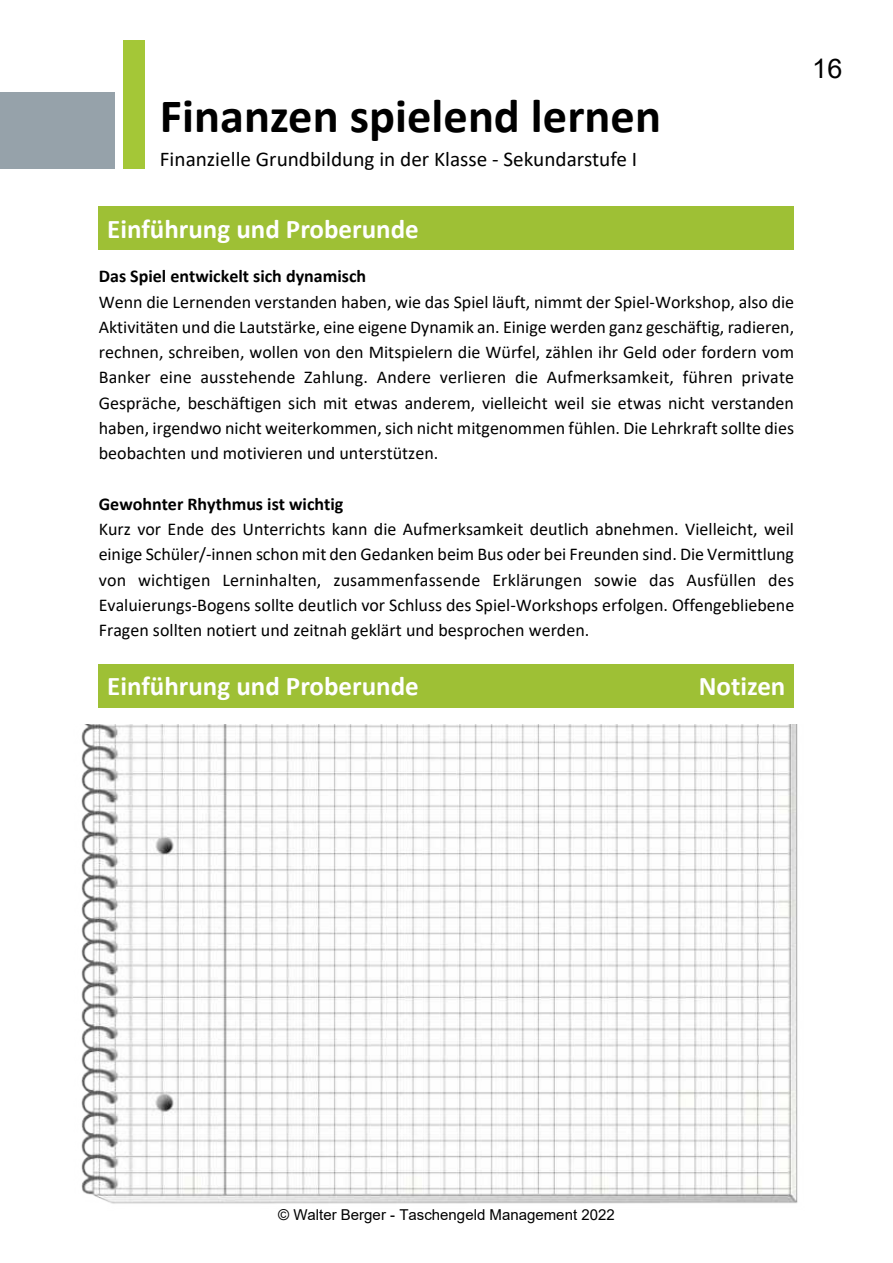
<style>
.page{position:relative;width:893px;height:1263px;background:#fff}
.page>*{position:absolute;margin:0;border:0;box-sizing:border-box;transform-origin:0 0}
.t1{font:700 48px "Calibri";color:#000}
.t2{font:700 27px "Calibri";color:#fff}
.t3{font:27px "Arial";color:#000}
.t4{font:21px "Calibri";color:#000}
.t5{font:18px/25.3px "Calibri";color:#000;text-align:justify}
.t6{font:700 18px "Calibri";color:#000}
.t7{font:15px "Arial";color:#000}
</style>
<div class="page">
<div style="left:0;top:93px;width:115px;height:76px;background:#96a2aa"></div>
<div style="left:124px;top:40px;width:21px;height:129px;background:#a4c737"></div>
<div style="left:99px;top:206px;width:695px;height:43px;background:#9ec035"></div>
<img style="left:81px;top:724px;width:717px;height:480px">
<div style="left:99px;top:664px;width:695px;height:43px;background:#9ec035"></div>
<h1 class="t1" style="left:160px;top:82px;width:503px">Finanzen spielend lernen</h1>
<p class="t4" style="left:160px;top:144px;width:479px">Finanzielle Grundbildung in der Klasse - Sekundarstufe I</p>
<h2 class="t2" style="left:107px;top:210px;width:313px">Einführung und Proberunde</h2>
<p class="t6" style="left:99px;top:264px;width:269px">Das Spiel entwickelt sich dynamisch</p>
<p class="t5" style="left:99px;top:288px;width:697px">Wenn die Lernenden verstanden haben, wie das Spiel läuft, nimmt der Spiel-Workshop, also die Aktivitäten und die Lautstärke, eine eigene Dynamik an. Einige werden ganz geschäftig, radieren, rechnen, schreiben, wollen von den Mitspielern die Würfel, zählen ihr Geld oder fordern vom Banker eine ausstehende Zahlung. Andere verlieren die Aufmerksamkeit, führen private Gespräche, beschäftigen sich mit etwas anderem, vielleicht weil sie etwas nicht verstanden haben, irgendwo nicht weiterkommen, sich nicht mitgenommen fühlen. Die Lehrkraft sollte dies beobachten und motivieren und unterstützen.</p>
<p class="t6" style="left:99px;top:491px;width:246px">Gewohnter Rhythmus ist wichtig</p>
<p class="t5" style="left:99px;top:516px;width:697px">Kurz vor Ende des Unterrichts kann die Aufmerksamkeit deutlich abnehmen. Vielleicht, weil einige Schüler/-innen schon mit den Gedanken beim Bus oder bei Freunden sind. Die Vermittlung von wichtigen Lerninhalten, zusammenfassende Erklärungen sowie das Ausfüllen des Evaluierungs-Bogens sollte deutlich vor Schluss des Spiel-Workshops erfolgen. Offengebliebene Fragen sollten notiert und zeitnah geklärt und besprochen werden.</p>
<h2 class="t2" style="left:107px;top:667px;width:313px">Einführung und Proberunde</h2>
<h2 class="t2" style="left:699px;top:667px;width:88px">Notizen</h2>
<h2 class="t3" style="left:812px;top:50px;width:32px">16</h2>
<p class="t7" style="left:278px;top:1204px;width:338px">© Walter Berger - Taschengeld Management 2022</p>
</div>
